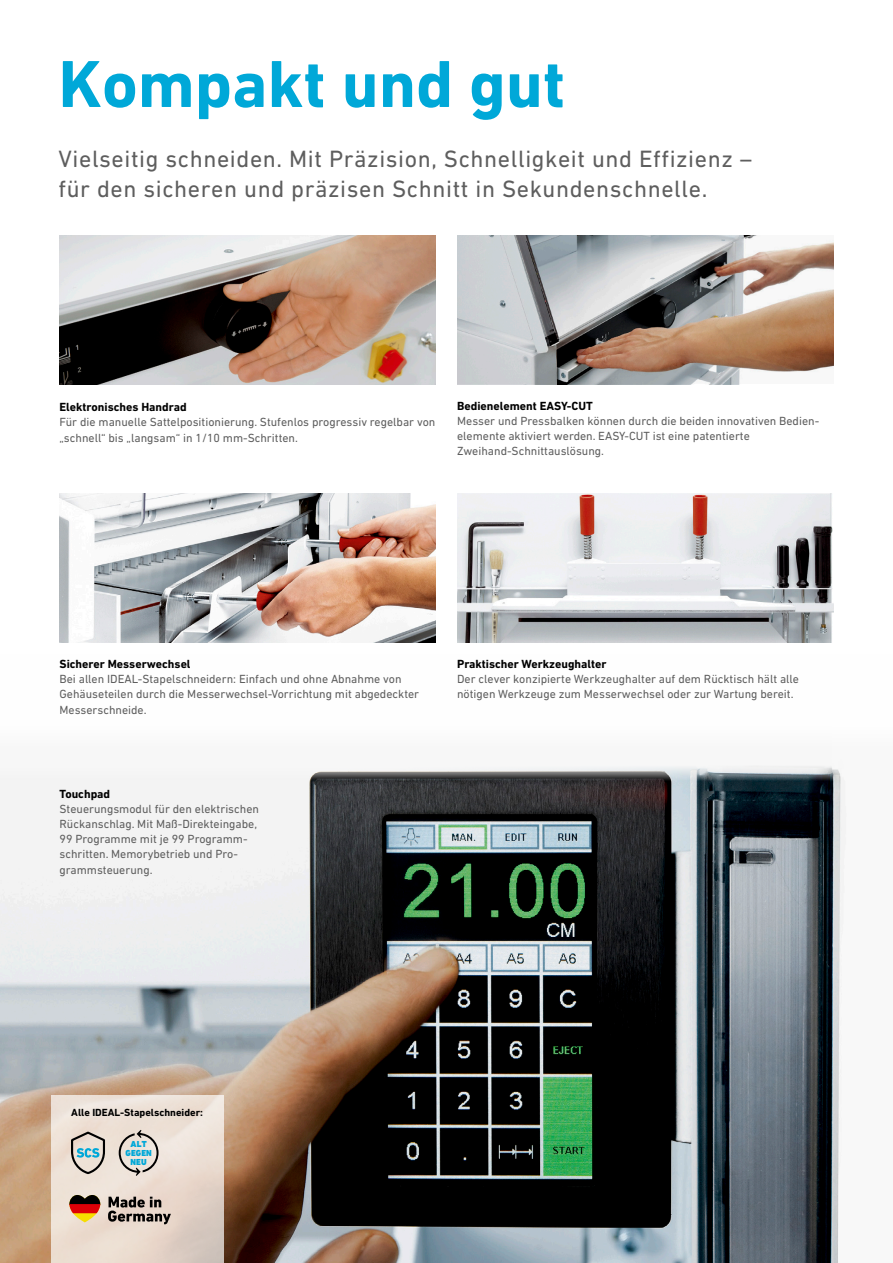
<style>
.page{position:relative;width:893px;height:1263px;background:#fff}
.page>*{position:absolute;margin:0;border:0;box-sizing:border-box;transform-origin:0 0}
.t1{font:700 67.5px "DIN Next LT Pro";color:#00a8d8}
.t2{font:24px/30px "DIN Next LT Pro";letter-spacing:.025em;color:#5e5e5e}
.t3{font:12px/15.1px "DIN Next LT Pro";color:#5e5e5e}
.t4{font:700 12px "DIN Next LT Pro";color:#000}
.t5{font:700 10.5px "DIN Next LT Pro";color:#000}
.t6{font:900 8.85px/8.9px "DIN Next LT Pro";letter-spacing:.015em;color:#00a8d8;text-align:center}
</style>
<div class="page">
<img style="left:0;top:765px;width:846px;height:498px">
<img style="left:60px;top:235px;width:376px;height:149px">
<img style="left:457px;top:493px;width:376px;height:149px">
<img style="left:60px;top:493px;width:376px;height:149px">
<img style="left:457px;top:235px;width:376px;height:149px">
<svg style="left:51px;top:1095px;width:172px;height:168px;fill:#ecdfd3"></svg>
<svg style="left:69px;top:1195px;width:32px;height:27px"></svg>
<svg style="left:108px;top:1197px;width:63px;height:27px"></svg>
<svg style="left:118px;top:1130px;width:42px;height:46px"></svg>
<svg style="left:70px;top:1130px;width:36px;height:45px"></svg>
<h1 class="t1" style="left:58px;top:45px;width:508px">Kompakt und gut</h1>
<h2 class="t2" style="left:58px;top:144px;width:695px">Vielseitig schneiden. Mit Präzision, Schnelligkeit und Effizienz – für den sicheren und präzisen Schnitt in Sekundenschnelle.</h2>
<p class="t4" style="left:60px;top:400px;width:129px">Elektronisches Handrad</p>
<p class="t3" style="left:60px;top:415px;width:377px">Für die manuelle Sattelpositionierung. Stufenlos progressiv regelbar von „schnell“ bis „langsam“ in 1/10 mm-Schritten.</p>
<p class="t4" style="left:457px;top:399px;width:137px">Bedienelement EASY-CUT</p>
<p class="t3" style="left:457px;top:413px;width:363px">Messer und Pressbalken können durch die beiden innovativen Bedien&shy;elemente aktiviert werden. EASY-CUT ist eine patentierte<br>Zweihand-Schnittauslösung.</p>
<p class="t4" style="left:60px;top:657px;width:133px">Sicherer Messerwechsel</p>
<p class="t3" style="left:60px;top:671px;width:361px">Bei allen IDEAL-Stapelschneidern: Einfach und ohne Abnahme von<br>Gehäuseteilen durch die Messerwechsel-Vorrichtung mit abgedeckter<br>Messerschneide.</p>
<p class="t4" style="left:60px;top:787px;width:52px">Touchpad</p>
<p class="t3" style="left:60px;top:801px;width:201px">Steuerungsmodul für den elektrischen<br>Rückanschlag. Mit Maß-Direkteingabe,<br>99 Programme mit je 99 Programm&shy;schritten. Memorybetrieb und Pro&shy;grammsteuerung.</p>
<p class="t4" style="left:457px;top:657px;width:151px">Praktischer Werkzeughalter</p>
<p class="t3" style="left:457px;top:671px;width:343px">Der clever konzipierte Werkzeughalter auf dem Rücktisch hält alle nötigen Werkzeuge zum Messerwechsel oder zur Wartung bereit.</p>
<p class="t5" style="left:71px;top:1106px;width:133px">Alle IDEAL-Stapelschneider:</p>
<p class="t6" style="left:125px;top:1139px;width:28px">ALT<br>GEGEN<br>NEU</p>
</div>
